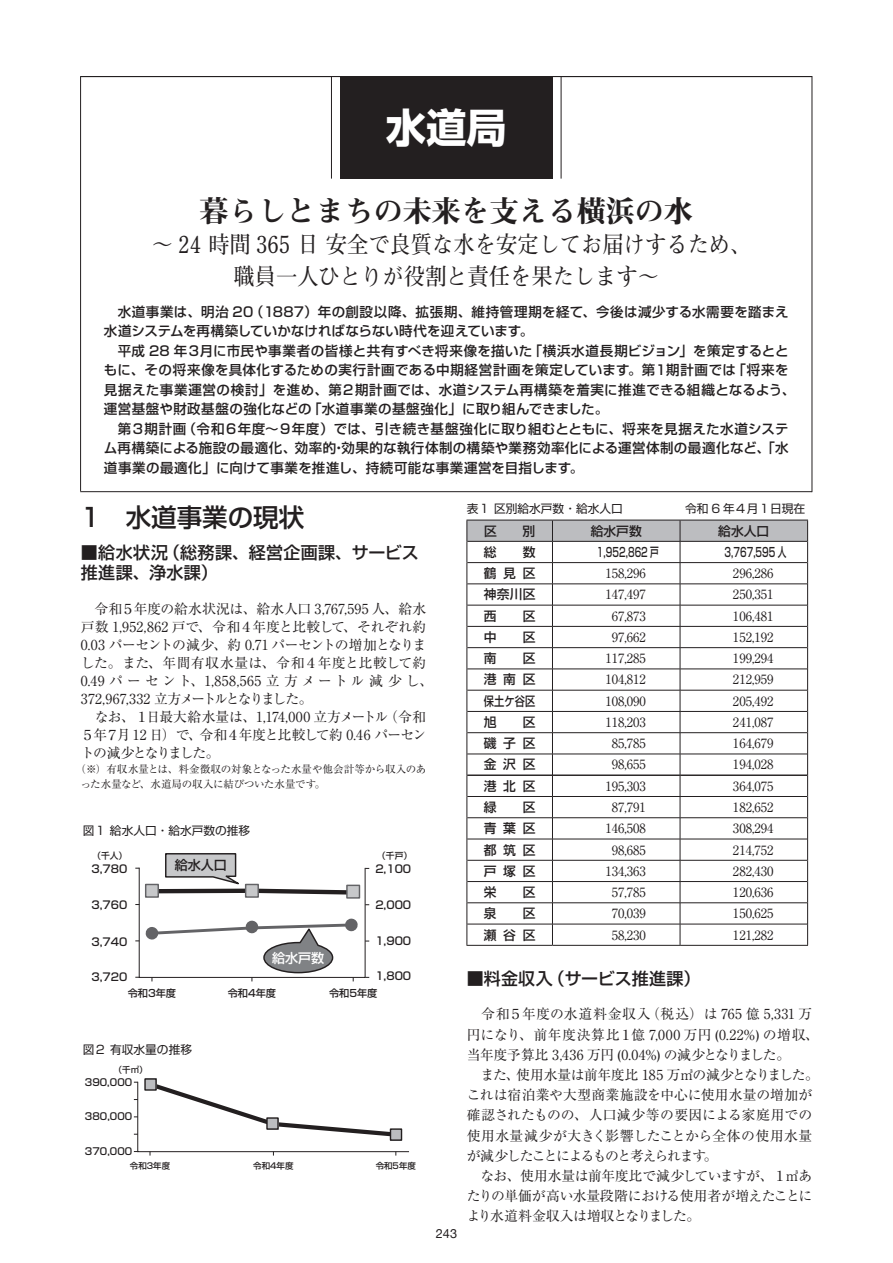
<style>
.page{position:relative;width:893px;height:1263px;background:#fff}
.page>*{position:absolute;margin:0;border:0;box-sizing:border-box;transform-origin:0 0}
.t1{font:700 40.35px "Shin Go Pro";color:#fff}
.t2{font:29.7px "Midashi Min Pro MA31";letter-spacing:-.025em;color:#231f20}
.t3{font:500 25.5px "Shin Go Pro";color:#231f20}
.t4{font:700 23.4px/31.5px "Futo Min A101 Pro";color:#231f20;text-align:center;scale:.91 1}
.t5{font:500 16.95px/20.2px "Shin Go Pro";letter-spacing:.02em;color:#231f20}
.t6{font:13.8px/20.2px "Ryumin Pro";letter-spacing:-.015em;color:#231f20}
.t7{font:500 13.5px/19.5px "Shin Go Pro";letter-spacing:.03em;color:#231f20}
.t8{font:500 13.05px "Shin Go Pro";color:#231f20}
.t9{font:500 13.05px "Shin Go Pro";color:#fff}
.t10{font:12.75px "Ryumin Pro";color:#231f20}
.t11{font:500 12.75px "Shin Go Pro";letter-spacing:.015em;color:#231f20}
.t12{font:500 12.75px "Shin Go Pro";letter-spacing:.015em;color:#231f20;scale:.68 1}
.t13{font:500 12.75px "Shin Go Pro";letter-spacing:.015em;color:#231f20;scale:.8 1}
.t14{font:12.75px "Helvetica Neue";color:#231f20}
.t15{font:11.7px "Shin Go Pro";color:#231f20}
.t16{font:500 10.95px "Shin Go Pro";color:#231f20}
.t17{font:10.5px/15px "Ryumin Pro";letter-spacing:-.01em;color:#231f20}
.t18{font:500 10.2px "Shin Go Pro";color:#231f20}
.t19{font:500 9.9px "Shin Go";color:#231f20}
.t20{font:500 8.7px "Shin Go Pro";color:#231f20}
.t21{font:500 8.4px "Shin Go";color:#231f20}
</style>
<div class="page">
<hr style="left:81px;top:76px;width:731px;height:1px;background:#231f20">
<div style="left:340px;top:77px;width:213px;height:102px;background:#231f20"></div>
<hr style="left:331px;top:77px;width:1px;height:102px;background:#231f20">
<hr style="left:561px;top:77px;width:1px;height:102px;background:#231f20">
<hr style="left:80px;top:76px;width:252px;height:1px;background:#231f20">
<hr style="left:80px;top:491px;width:732px;height:1px;background:#231f20">
<hr style="left:80px;top:77px;width:1px;height:414px;background:#231f20">
<hr style="left:812px;top:77px;width:1px;height:415px;background:#231f20">
<div style="left:146px;top:884px;width:12px;height:13px;background:#c7c8ca"></div>
<div style="left:145px;top:884px;width:14px;height:14px;border:1px solid #636366"></div>
<div style="left:245px;top:884px;width:14px;height:14px;border:1px solid #636366"></div>
<div style="left:346px;top:885px;width:14px;height:14px;border:1px solid #636366"></div>
<svg style="left:148px;top:853px;width:221px;height:44px"></svg>
<svg style="left:145px;top:918px;width:214px;height:63px"></svg>
<svg style="left:134px;top:1081px;width:275px;height:74px"></svg>
<div style="left:145px;top:1079px;width:11px;height:11px;background:#bcbdc0"></div>
<div style="left:144px;top:1078px;width:13px;height:13px;border:1px solid #231f20"></div>
<div style="left:267px;top:1118px;width:11px;height:11px;background:#bcbdc0"></div>
<div style="left:266px;top:1117px;width:13px;height:13px;border:1px solid #231f20"></div>
<div style="left:390px;top:1129px;width:11px;height:11px;background:#bcbdc0"></div>
<div style="left:390px;top:1128px;width:12px;height:13px;border:1px solid #231f20"></div>
<hr style="left:466px;top:945px;width:86px;height:1px;background:#231f20">
<hr style="left:552px;top:945px;width:128px;height:1px;background:#231f20">
<hr style="left:680px;top:945px;width:128px;height:1px;background:#231f20">
<svg style="left:466px;top:520px;width:342px;height:425px"></svg>
<h1 class="t1" style="left:386px;top:96px;width:123px">水道局</h1>
<h2 class="t2" style="left:199px;top:188px;width:496px">暮らしとまちの未来を支える横浜の水</h2>
<h3 class="t4" style="left:152px;top:226px;width:661px">～ 24 時間 365 日 安全で良質な水を安定してお届けするため、職員一人ひとりが役割と責任を果たします～</h3>
<p class="t7" style="left:104px;top:300px;width:693px">　水道事業は、明治 20（1887）年の創設以降、拡張期、維持管理期を経て、今後は減少する水需要を踏まえ水道システムを再構築していかなければならない時代を迎えています。<br>　平成 28 年３月に市民や事業者の皆様と共有すべき将来像を描いた「横浜水道長期ビジョン」を策定するとともに、その将来像を具体化するための実行計画である中期経営計画を策定しています。第１期計画では「将来を見据えた事業運営の検討」を進め、第２期計画では、水道システム再構築を着実に推進できる組織となるよう、運営基盤や財政基盤の強化などの「水道事業の基盤強化」に取り組んできました。<br>　第３期計画（令和６年度～９年度）では、引き続き基盤強化に取り組むとともに、将来を見据えた水道システム再構築による施設の最適化、効率的・効果的な執行体制の構築や業務効率化による運営体制の最適化など、「水道事業の最適化」に向けて事業を推進し、持続可能な事業運営を目指します。</p>
<h3 class="t3" style="left:81px;top:497px;width:225px">1　水道事業の現状</h3>
<p class="t5" style="left:81px;top:541px;width:340px">■給水状況（総務課、経営企画課、サービス推進課、浄水課）</p>
<p class="t6" style="left:81px;top:599px;width:354px;line-height:18px">　令和５年度の給水状況は、給水人口 3,767,595 人、給水戸数 1,952,862 戸で、令和４年度と比較して、それぞれ約<br>0.03 パーセントの減少、約 0.71 パーセントの増加となりました。また、年間有収水量は、令和４年度と比較して約<br>0.49 パーセント、1,858,565 立方メートル減少し、<br>372,967,332 立方メートルとなりました。<br>　なお、１日最大給水量は、1,174,000 立方メートル（令和<br>５年７月 12 日）で、令和４年度と比較して約 0.46 パーセントの減少となりました。</p>
<p class="t17" style="left:81px;top:761px;width:347px;text-indent:-5px">（※）有収水量とは、料金徴収の対象となった水量や他会計等から収入のあった水量など、水道局の収入に結びついた水量です。</p>
<p class="t15" style="left:83px;top:821px;width:169px">図１ 給水人口・給水戸数の推移</p>
<p class="t20" style="left:92px;top:848px;width:36px">（千人）</p>
<p class="t16" style="left:91px;top:860px;width:37px">3,780</p>
<p class="t16" style="left:91px;top:896px;width:37px">3,760</p>
<p class="t16" style="left:91px;top:932px;width:37px">3,740</p>
<p class="t16" style="left:91px;top:967px;width:37px">3,720</p>
<p class="t8" style="left:175px;top:854px;width:54px">給水人口</p>
<p class="t9" style="left:272px;top:947px;width:54px">給水戸数</p>
<p class="t20" style="left:377px;top:848px;width:36px">（千戸）</p>
<p class="t16" style="left:375px;top:860px;width:37px">2,100</p>
<p class="t16" style="left:375px;top:896px;width:37px">2,000</p>
<p class="t16" style="left:375px;top:931px;width:37px">1,900</p>
<p class="t16" style="left:375px;top:967px;width:37px">1,800</p>
<p class="t18" style="left:128px;top:984px;width:50px">令和3年度</p>
<p class="t18" style="left:228px;top:984px;width:50px">令和4年度</p>
<p class="t18" style="left:329px;top:984px;width:50px">令和5年度</p>
<p class="t15" style="left:83px;top:1040px;width:111px">図２ 有収水量の推移</p>
<p class="t19" style="left:85px;top:1076px;width:49px">390,000</p>
<p class="t19" style="left:85px;top:1110px;width:49px">380,000</p>
<p class="t19" style="left:85px;top:1145px;width:49px">370,000</p>
<p class="t21" style="left:130px;top:1160px;width:42px">令和3年度</p>
<p class="t21" style="left:253px;top:1160px;width:42px">令和4年度</p>
<p class="t21" style="left:376px;top:1160px;width:42px">令和5年度</p>
<p class="t21" style="left:114px;top:1065px;width:35px">（千㎥）</p>
<p class="t14" style="left:436px;top:1224px;width:23px">243</p>
<p class="t15" style="left:467px;top:499px;width:340px">表１ 区別給水戸数・給水人口　　　 　　令和 6 年４月１日現在</p>
<p class="t11" style="left:484px;top:520px;width:53px">区　　別</p>
<p class="t11" style="left:591px;top:520px;width:53px">給水戸数</p>
<p class="t11" style="left:718px;top:520px;width:53px">給水人口</p>
<p class="t11" style="left:484px;top:541px;width:14px">総</p>
<p class="t11" style="left:523px;top:541px;width:14px">数</p>
<p class="t12" style="left:597px;top:541px;width:92px">1,952,862 戸</p>
<p class="t12" style="left:724px;top:541px;width:92px">3,767,595 人</p>
<p class="t11" style="left:484px;top:563px;width:53px">鶴見区</p>
<p class="t10" style="left:605px;top:563px;width:42px">158,296</p>
<p class="t10" style="left:733px;top:563px;width:42px">296,286</p>
<p class="t11" style="left:484px;top:584px;width:53px">神奈川区</p>
<p class="t10" style="left:605px;top:584px;width:42px">147,497</p>
<p class="t10" style="left:733px;top:584px;width:42px">250,351</p>
<p class="t11" style="left:484px;top:605px;width:14px">西</p>
<p class="t11" style="left:523px;top:605px;width:14px">区</p>
<p class="t10" style="left:612px;top:606px;width:36px">67,873</p>
<p class="t10" style="left:733px;top:606px;width:42px">106,481</p>
<p class="t11" style="left:484px;top:626px;width:14px">中</p>
<p class="t11" style="left:523px;top:626px;width:14px">区</p>
<p class="t10" style="left:612px;top:627px;width:36px">97,662</p>
<p class="t10" style="left:733px;top:627px;width:42px">152,192</p>
<p class="t11" style="left:484px;top:648px;width:14px">南</p>
<p class="t11" style="left:523px;top:648px;width:14px">区</p>
<p class="t10" style="left:605px;top:648px;width:42px">117,285</p>
<p class="t10" style="left:733px;top:648px;width:42px">199,294</p>
<p class="t11" style="left:484px;top:669px;width:53px">港南区</p>
<p class="t10" style="left:605px;top:670px;width:42px">104,812</p>
<p class="t10" style="left:733px;top:670px;width:42px">212,959</p>
<p class="t13" style="left:484px;top:690px;width:66px">保土ケ谷区</p>
<p class="t10" style="left:605px;top:691px;width:42px">108,090</p>
<p class="t10" style="left:733px;top:691px;width:42px">205,492</p>
<p class="t11" style="left:484px;top:712px;width:14px">旭</p>
<p class="t11" style="left:523px;top:712px;width:14px">区</p>
<p class="t10" style="left:605px;top:712px;width:42px">118,203</p>
<p class="t10" style="left:733px;top:712px;width:42px">241,087</p>
<p class="t11" style="left:484px;top:733px;width:53px">磯子区</p>
<p class="t10" style="left:612px;top:733px;width:36px">85,785</p>
<p class="t10" style="left:733px;top:733px;width:42px">164,679</p>
<p class="t11" style="left:484px;top:754px;width:53px">金沢区</p>
<p class="t10" style="left:612px;top:755px;width:36px">98,655</p>
<p class="t10" style="left:733px;top:755px;width:42px">194,028</p>
<p class="t11" style="left:484px;top:775px;width:53px">港北区</p>
<p class="t10" style="left:605px;top:776px;width:42px">195,303</p>
<p class="t10" style="left:733px;top:776px;width:42px">364,075</p>
<p class="t11" style="left:484px;top:797px;width:14px">緑</p>
<p class="t11" style="left:523px;top:797px;width:14px">区</p>
<p class="t10" style="left:612px;top:797px;width:36px">87,791</p>
<p class="t10" style="left:733px;top:797px;width:42px">182,652</p>
<p class="t11" style="left:484px;top:818px;width:53px">青葉区</p>
<p class="t10" style="left:605px;top:818px;width:42px">146,508</p>
<p class="t10" style="left:733px;top:818px;width:42px">308,294</p>
<p class="t11" style="left:484px;top:839px;width:53px">都筑区</p>
<p class="t10" style="left:612px;top:840px;width:36px">98,685</p>
<p class="t10" style="left:733px;top:840px;width:42px">214,752</p>
<p class="t11" style="left:484px;top:860px;width:53px">戸塚区</p>
<p class="t10" style="left:605px;top:861px;width:42px">134,363</p>
<p class="t10" style="left:733px;top:861px;width:42px">282,430</p>
<p class="t11" style="left:484px;top:882px;width:14px">栄</p>
<p class="t11" style="left:523px;top:882px;width:14px">区</p>
<p class="t10" style="left:612px;top:882px;width:36px">57,785</p>
<p class="t10" style="left:733px;top:882px;width:42px">120,636</p>
<p class="t11" style="left:484px;top:903px;width:14px">泉</p>
<p class="t11" style="left:523px;top:903px;width:14px">区</p>
<p class="t10" style="left:612px;top:903px;width:36px">70,039</p>
<p class="t10" style="left:733px;top:903px;width:42px">150,625</p>
<p class="t11" style="left:484px;top:924px;width:53px">瀬谷区</p>
<p class="t10" style="left:612px;top:925px;width:36px">58,230</p>
<p class="t10" style="left:733px;top:925px;width:42px">121,282</p>
<p class="t5" style="left:467px;top:966px;width:235px">■料金収入（サービス推進課）</p>
<p class="t6" style="left:467px;top:1003px;width:354px">　令和５年度の水道料金収入（税込）は 765 億 5,331 万円になり、前年度決算比１億 7,000 万円 (0.22%) の増収、当年度予算比 3,436 万円 (0.04%) の減少となりました。<br>　また、使用水量は前年度比 185 万㎥の減少となりました。これは宿泊業や大型商業施設を中心に使用水量の増加が確認されたものの、人口減少等の要因による家庭用での使用水量減少が大きく影響したことから全体の使用水量が減少したことによるものと考えられます。<br>　なお、使用水量は前年度比で減少していますが、１㎥あたりの単価が高い水量段階における使用者が増えたことにより水道料金収入は増収となりました。</p>
</div>
